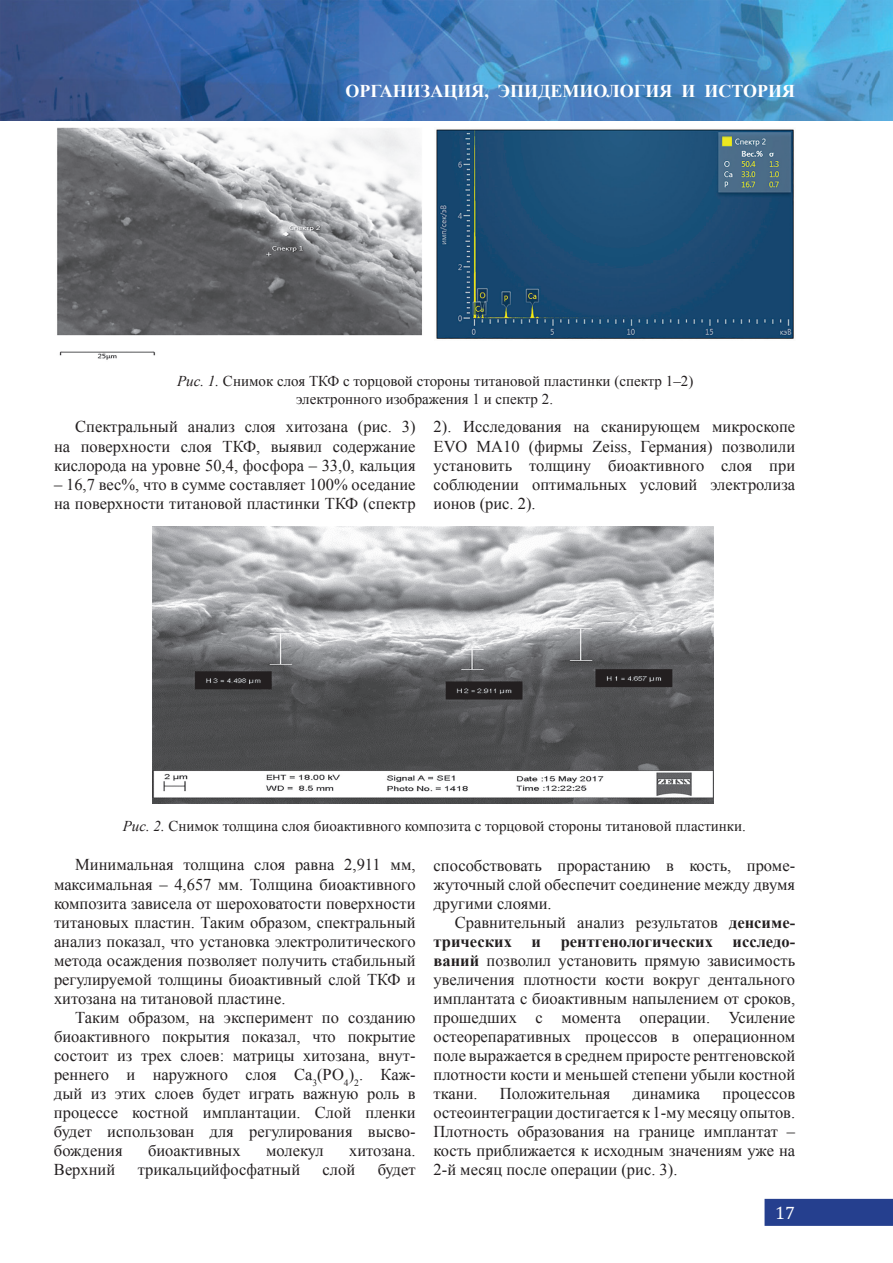
<style>
.page{position:relative;width:893px;height:1263px;background:#fff}
.page>*{position:absolute;margin:0;border:0;box-sizing:border-box;transform-origin:0 0}
.t1{font:700 18px "Times New Roman";color:#fff}
.t2{font:18px "Cambria";color:#fff}
.t3{font:16.5px/19px "Times New Roman";color:#231f20;text-align:justify}
.t4{font:15px/18px "Times New Roman";color:#231f20}
.s1{font-style:italic}
.s2{font-weight:700}
</style>
<div class="page">
<img style="left:0;top:0;width:893px;height:121px">
<div style="left:764px;top:1199px;width:129px;height:27px;background:#253f8e;border:2px solid #253f8e"></div>
<img style="left:57px;top:128px;width:365px;height:232px">
<img style="left:436px;top:129px;width:358px;height:210px">
<img style="left:153px;top:526px;width:561px;height:278px">
<p class="t1" style="left:345px;top:79px;width:451px">ОРГАНИЗАЦИЯ, ЭПИДЕМИОЛОГИЯ И ИСТОРИЯ</p>
<p class="t4" style="left:296px;top:371px;width:399px;text-indent:-119px"><span class="s1">Рис. 1.</span> Снимок слоя ТКФ с торцовой стороны титановой пластинки (спектр 1–2) электронного изображения 1 и спектр 2.</p>
<p class="t3" style="left:54px;top:417px;width:363px;text-indent:21px">Спектральный анализ слоя хитозана (рис. 3) на поверхности слоя ТКФ, выявил содержание кислорода на уровне 50,4, фосфора – 33,0, кальция</p>
<p class="t3" style="left:54px;top:474px;width:363px">– 16,7 вес%, что в сумме составляет 100% оседание на поверхности титановой пластинки ТКФ (спектр</p>
<p class="t3" style="left:434px;top:417px;width:363px">2). Исследования на сканирующем микроскопе EVO MA10 (фирмы Zeiss, Германия) позволили установить толщину биоактивного слоя при соблюдении оптимальных условий электролиза ионов (рис. 2).</p>
<p class="t4" style="left:123px;top:817px;width:625px"><span class="s1">Рис. 2.</span> Снимок толщина слоя биоактивного композита с торцовой стороны титановой пластинки.</p>
<p class="t3" style="left:54px;top:855px;width:363px;text-indent:21px">Минимальная толщина слоя равна 2,911 мм, максимальная – 4,657 мм. Толщина биоактивного композита зависела от шероховатости поверхности титановых пластин. Таким образом, спектральный анализ показал, что установка электролитического метода осаждения позволяет получить стабильный регулируемой толщины биоактивный слой ТКФ и хитозана на титановой пластине.</p>
<p class="t3" style="left:54px;top:1008px;width:363px;text-indent:21px">Таким образом, на эксперимент по созданию биоактивного покрытия показал, что покрытие состоит из трех слоев: матрицы хитозана, внут&shy;реннего и наружного слоя Са<sub>3</sub>(РО<sub>4</sub>)<sub>2</sub>. Каж&shy;дый из этих слоев будет играть важную роль в процессе костной имплантации. Слой пленки будет использован для регулирования высво&shy;бождения</p>
<p class="t3" style="left:434px;top:855px;width:363px">способствовать прорастанию в кость, проме&shy;жуточный слой обеспечит соединение между двумя другими слоями.</p>
<p class="t3" style="left:434px;top:912px;width:363px;text-indent:21px">Сравнительный анализ результатов <span class="s2">денсиме&shy;трических и рентгенологических исследо&shy;ваний</span> позволил установить прямую зависимость увеличения плотности кости вокруг дентального имплантата с биоактивным напылением от сроков, прошедших с момента операции. Усиление остеорепаративных процессов в операционном поле выражается в среднем приросте рентгеновской плотности кости и меньшей степени убыли костной ткани.</p>
<p class="t3" style="left:500px;top:1084px;width:112px">Положительная</p>
<p class="t3" style="left:633px;top:1084px;width:69px">динамика</p>
<p class="t3" style="left:434px;top:1084px;width:363px;text-indent:289px">процессов остеоинтеграции достигается к 1-му месяцу опытов.<br>Плотность образования на границе имплантат – кость приближается к исходным значениям уже на 2-й месяц после операции (рис. 3).</p>
<p class="t3" style="left:148px;top:1141px;width:94px">биоактивных</p>
<p class="t3" style="left:266px;top:1141px;width:59px">молекул</p>
<p class="t3" style="left:349px;top:1141px;width:68px">хитозана.</p>
<p class="t3" style="left:54px;top:1160px;width:63px">Верхний</p>
<p class="t3" style="left:138px;top:1160px;width:164px">трикальцийфосфатный</p>
<p class="t3" style="left:323px;top:1160px;width:34px">слой</p>
<p class="t3" style="left:378px;top:1160px;width:39px">будет</p>
<p class="t2" style="left:775px;top:1202px;width:21px">17</p>
</div>
